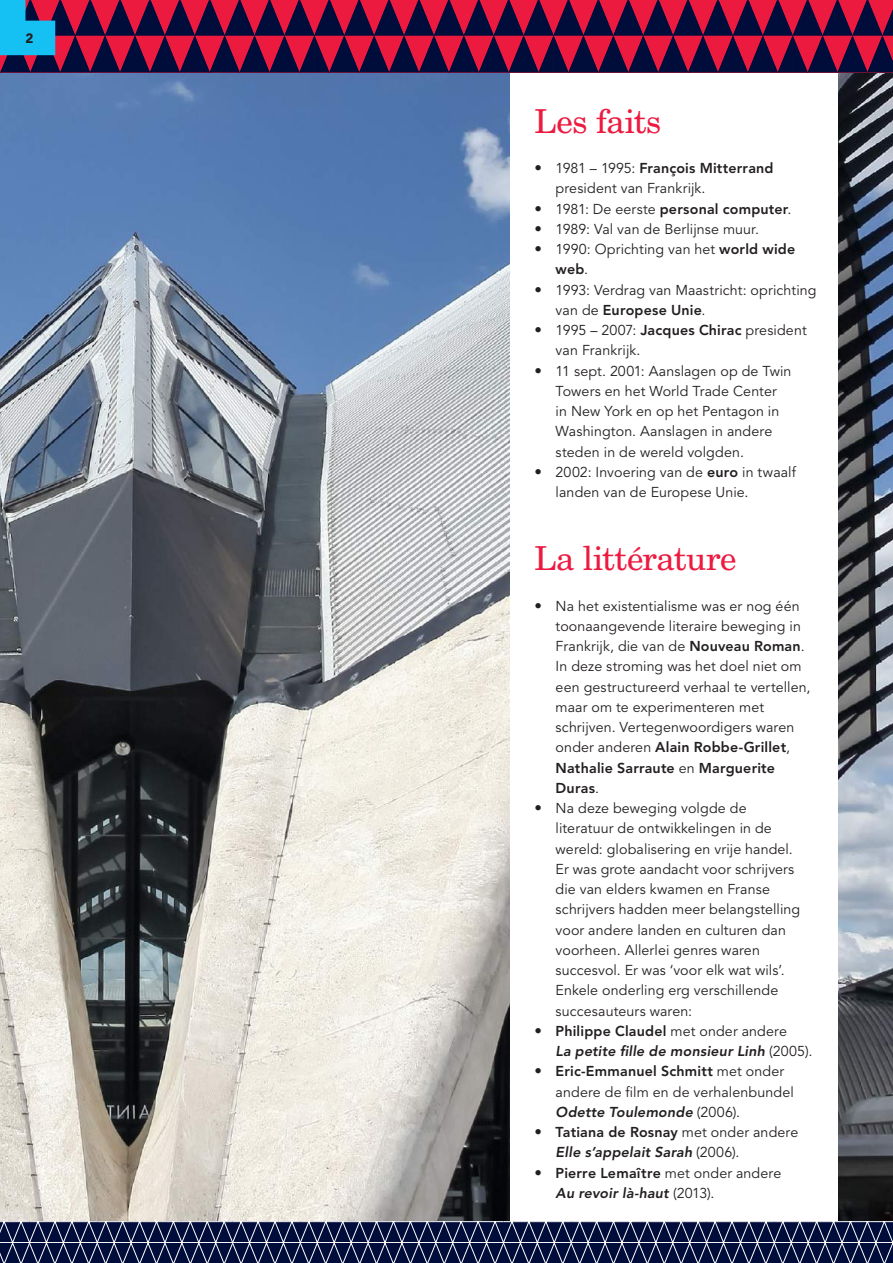
<style>
.page{position:relative;width:893px;height:1263px;background:#fff}
.page>*{position:absolute;margin:0;border:0;box-sizing:border-box;transform-origin:0 0}
.t1{font:33px "New Century Schlbk";letter-spacing:-.015em;color:#ed1a40}
.t2{font:14.25px/20.2px "Avenir LT Std";letter-spacing:.01em;color:#231f20}
.t3{font:italic 800 14.25px/20.2px "Avenir LT Std";letter-spacing:.01em;color:#231f20}
.t4{font:800 14.25px "Avenir LT Std";letter-spacing:.015em;color:#231f20}
.t5{font:900 13.5px "Avenir LT Std";color:#231f20}
.s1{font-size:15px}
.s2{font-weight:800}
.s3{font-weight:400;font-size:15px}
.s4{font-weight:400}
.s5{font-weight:400;font-style:normal;font-size:15px}
.s6{font-style:normal}
.s7{font-weight:400;font-style:normal}
.s8{font-weight:800;font-style:italic}
</style>
<div class="page">
<img style="left:0;top:72px;width:893px;height:1150px">
<div style="left:510px;top:72px;width:327px;height:1168px;background:#fff"></div>
<svg style="left:0;top:0;width:893px;height:72px;background:#71123c"></svg>
<svg style="left:0;top:1222px;width:893px;height:41px;background:#263057"></svg>
<svg style="left:0;top:0;width:55px;height:55px;background:#309dcd"></svg>
<p class="t5" style="left:26px;top:30px;width:9px">2</p>
<h1 class="t1" style="left:534px;top:101px;width:129px">Les faits</h1>
<p class="t2" style="left:556px;top:158px;width:219px;text-indent:-21px"><span class="s1">•</span> 1981 – 1995: <span class="s2">François Mitterrand </span>president van Frankrijk.</p>
<p class="t4" style="left:534px;top:200px;width:259px"><span class="s3">•</span> <span class="s4">1981: De eerste</span> personal computer<span class="s4">.</span></p>
<p class="t2" style="left:534px;top:219px;width:226px"><span class="s1">•</span> 1989: Val van de Berlijnse muur.</p>
<p class="t2" style="left:556px;top:239px;width:241px;text-indent:-21px"><span class="s1">•</span> 1990: Oprichting van het <span class="s2">world wide web</span>.</p>
<p class="t2" style="left:556px;top:280px;width:262px;text-indent:-21px"><span class="s1">•</span> 1993: Verdrag van Maastricht: oprichting van de <span class="s2">Europese Unie</span>.</p>
<p class="t2" style="left:556px;top:320px;width:253px;text-indent:-21px"><span class="s1">•</span> 1995 – 2007: <span class="s2">Jacques Chirac</span> president van Frankrijk.</p>
<p class="t2" style="left:556px;top:361px;width:237px;text-indent:-21px"><span class="s1">•</span> 11 sept. 2001: Aanslagen op de Twin<br>Towers en het World Trade Center in New York en op het Pentagon in<br>Washington. Aanslagen in andere steden in de wereld volgden.</p>
<p class="t2" style="left:556px;top:462px;width:242px;text-indent:-21px"><span class="s1">•</span> 2002: Invoering van de <span class="s2">euro</span> in twaalf landen van de Europese Unie.</p>
<h1 class="t1" style="left:534px;top:538px;width:204px">La littérature</h1>
<p class="t2" style="left:556px;top:596px;width:256px;text-indent:-21px"><span class="s1">•</span> Na het existentialisme was er nog één toonaangevende literaire beweging in Frankrijk, die van de <span class="s2">Nouveau Roman</span>.<br>In deze stroming was het doel niet om een gestructureerd verhaal te vertellen, maar om te experimenteren met schrijven. Vertegenwoordigers waren onder anderen <span class="s2">Alain Robbe-Grillet</span>, <span class="s2">Nathalie Sarraute</span> en <span class="s2">Marguerite Duras</span>.</p>
<p class="t2" style="left:556px;top:798px;width:246px;text-indent:-21px"><span class="s1">•</span> Na deze beweging volgde de literatuur de ontwikkelingen in de wereld: globalisering en vrije handel.<br>Er was grote aandacht voor schrijvers die van elders kwamen en Franse schrijvers hadden meer belangstelling voor andere landen en culturen dan voorheen. Allerlei genres waren succesvol. Er was ‘voor elk wat wils’.<br>Enkele onderling erg verschillende succesauteurs waren:</p>
<p class="t3" style="left:556px;top:1021px;width:258px;text-indent:-21px"><span class="s5">•</span> <span class="s6">Philippe Claudel</span> <span class="s7">met onder andere<br></span>La petite fille de monsieur Linh <span class="s7">(2005)</span><span class="s4">.</span></p>
<p class="t2" style="left:556px;top:1062px;width:240px;text-indent:-21px"><span class="s1">•</span> <span class="s2">Eric-Emmanuel Schmitt</span> met onder andere de film en de verhalenbundel<br><span class="s8">Odette Toulemonde</span> (2006).</p>
<p class="t2" style="left:556px;top:1122px;width:244px;text-indent:-21px"><span class="s1">•</span> <span class="s2">Tatiana de Rosnay</span> met onder andere<br><span class="s8">Elle s’appelait Sarah</span> (2006).</p>
<p class="t2" style="left:556px;top:1163px;width:227px;text-indent:-21px"><span class="s1">•</span> <span class="s2">Pierre Lemaître</span> met onder andere<br><span class="s8">Au revoir là-haut</span> (2013).</p>
</div>
